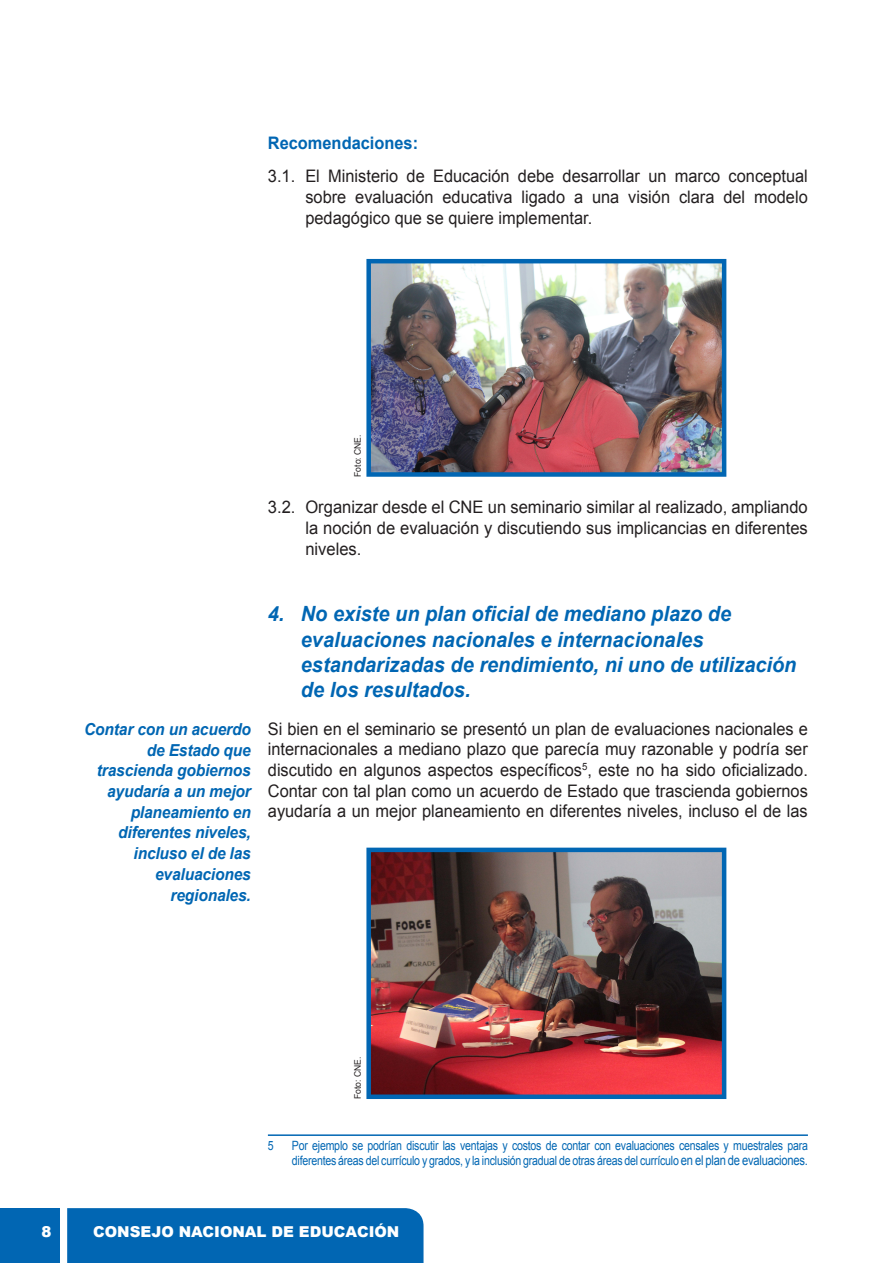
<style>
.page{position:relative;width:893px;height:1263px;background:#fff}
.page>*{position:absolute;margin:0;border:0;box-sizing:border-box;transform-origin:0 0}
.IDEAS{font:italic 700 21px/25.2px "Arial";color:#0166b3;scale:.95 1}
.TEXTO{font:17.25px/20.7px "Arial";color:#231f20;text-align:justify;scale:.95 1}
.GUION{font:17.25px/20.7px "Arial";color:#231f20;text-align:justify;scale:.95 1}
.GUION-2{font:17.25px/20.7px "Arial";color:#231f20;text-align:justify;scale:.96 1}
.RECOME{font:700 17.25px "Arial";color:#0166b3;scale:.95 1}
.GORRITO{font:italic 700 16.5px/20.7px "Arial";letter-spacing:-.01em;color:#0166b3;text-align:right;scale:.94 1}
.t1{font:900 15px "Arial";color:#fff}
.PIE{font:12.75px/15px "Arial";letter-spacing:-.02em;color:#0166b3;scale:.83 1}
.TEXTO-2{font:9px "Arial";color:#231f20;scale:.95 1}
.s1{font-size:13.5px}
</style>
<div class="page">
<div style="left:0;top:1208px;width:60px;height:55px;background:#0166b3"></div>
<div style="left:67px;top:1208px;width:356px;height:55px;background:#0166b3"></div>
<hr style="left:268px;top:1134px;width:540px;height:2px;background:#0166b3">
<img style="left:371px;top:264px;width:350px;height:208px">
<div style="left:366px;top:259px;width:360px;height:218px;border:4px solid #0166b3"></div>
<img style="left:371px;top:853px;width:350px;height:241px">
<div style="left:366px;top:848px;width:360px;height:251px;border:4px solid #0166b3"></div>
<p class="RECOME" style="left:268px;top:130px;width:160px">Recomendaciones:</p>
<p class="GUION" style="left:305px;top:166px;width:530px;text-indent:-38px">3.1. El Ministerio de Educación debe desarrollar un marco conceptual sobre evaluación educativa ligado a una visión clara del modelo pedagógico que se quiere implementar.</p>
<p class="TEXTO-2" style="left:351px;top:477px;width:46px;rotate:-90deg">Foto: CNE.</p>
<p class="GUION-2" style="left:305px;top:497px;width:525px;text-indent:-38px">3.2. Organizar desde el CNE un seminario similar al realizado, ampliando la noción de evaluación y discutiendo sus implicancias en diferentes niveles.</p>
<p class="GORRITO" style="left:84px;top:719px;width:179px">Contar con un acuerdo de Estado que trascienda gobiernos ayudaría a un mejor planeamiento en diferentes niveles, incluso el de las evaluaciones regionales.</p>
<p class="IDEAS" style="left:301px;top:602px;width:523px;text-indent:-33px">4. No existe un plan oficial de mediano plazo de evaluaciones nacionales e internacionales estandarizadas de rendimiento, ni uno de utilización de los resultados.</p>
<p class="TEXTO" style="left:268px;top:718px;width:570px">Si bien en el seminario se presentó un plan de evaluaciones nacionales e internacionales a mediano plazo que parecía muy razonable y podría ser discutido en algunos aspectos específicos<sup>5</sup>, este no ha sido oficializado.<br>Contar con tal plan como un acuerdo de Estado que trascienda gobiernos ayudaría a un mejor planeamiento en diferentes niveles, incluso el de las</p>
<p class="TEXTO-2" style="left:351px;top:1099px;width:46px;rotate:-90deg">Foto: CNE.</p>
<p class="PIE" style="left:268px;top:1138px;width:9px">5</p>
<p class="PIE" style="left:292px;top:1138px;width:623px">Por ejemplo se podrían discutir las ventajas y costos de contar con evaluaciones censales y muestrales para diferentes áreas del currículo y grados, y la inclusión gradual de otras áreas del currículo <span class="s1">en el plan de evaluaciones.</span></p>
<p class="t1" style="left:41px;top:1220px;width:11px">8</p>
<p class="t1" style="left:93px;top:1220px;width:308px">CONSEJO NACIONAL DE EDUCACIÓN</p>
</div>
